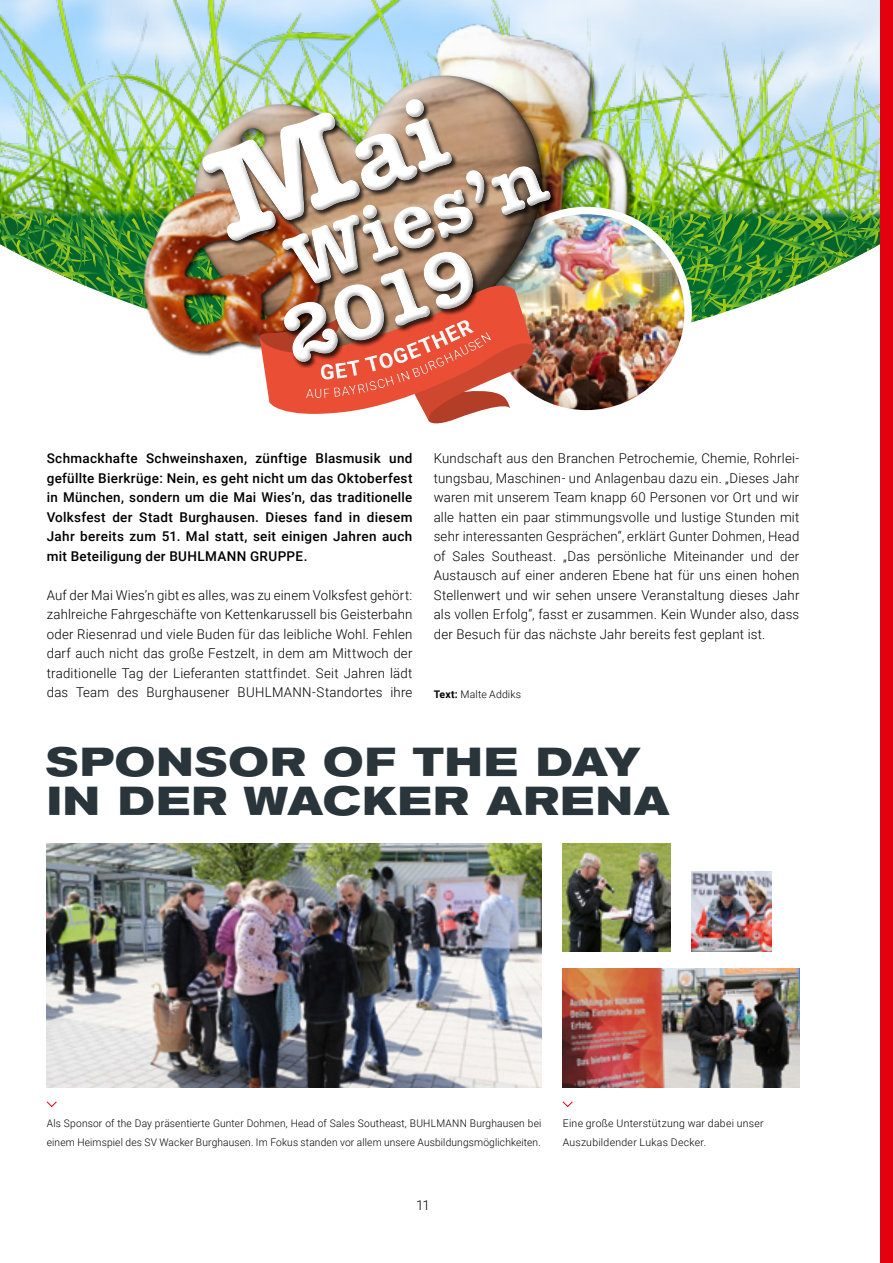
<style>
.page{position:relative;width:893px;height:1263px;background:#fff}
.page>*{position:absolute;margin:0;border:0;box-sizing:border-box;transform-origin:0 0}
.t1{font:40.5px/39px "Akz Ext Bol";letter-spacing:.05em;color:#29353a}
.t2{font:300 13.5px/19.5px "Roboto";letter-spacing:.015em;color:#000;text-align:justify}
.t3{font:500 13.5px/19.5px "Roboto";letter-spacing:.025em;color:#000;text-align:justify}
.t4{font:300 10.5px/19.5px "Roboto";letter-spacing:.015em;color:#000}
.s1{font-weight:700}
</style>
<div class="page">
<img style="left:0;top:0;width:880px;height:99px">
<img style="left:383px;top:0;width:277px;height:99px">
<img style="left:178px;top:59px;width:372px;height:40px">
<img style="left:195px;top:78px;width:378px;height:21px">
<img style="left:692px;top:871px;width:79px;height:80px">
<img style="left:47px;top:844px;width:494px;height:243px">
<img style="left:563px;top:844px;width:107px;height:107px">
<svg style="left:46px;top:1101px;width:11px;height:6px"></svg>
<img style="left:563px;top:968px;width:236px;height:119px">
<svg style="left:562px;top:1101px;width:11px;height:6px"></svg>
<div style="left:880px;top:0;width:13px;height:1263px;background:#e3000f"></div>
<img style="left:0;top:99px;width:880px;height:325px">
<p class="t3" style="left:47px;top:448px;width:367px">Schmackhafte Schweinshaxen, zünftige Blasmusik und gefüllte Bierkrüge: Nein, es geht nicht um das Oktoberfest in München, sondern um die Mai Wies’n, das traditionelle Volksfest der Stadt Burghausen. Dieses fand in diesem Jahr bereits zum 51. Mal statt, seit einigen Jahren auch mit Beteiligung der BUHLMANN GRUPPE.</p>
<p class="t2" style="left:47px;top:585px;width:367px">Auf der Mai Wies’n gibt es alles, was zu einem Volksfest gehört: zahlreiche Fahrgeschäfte von Kettenkarussell bis Geisterbahn oder Riesenrad und viele Buden für das leibliche Wohl. Fehlen darf auch nicht das große Festzelt, in dem am Mittwoch der traditionelle Tag der Lieferanten stattfindet. Seit Jahren lädt das Team des Burghausener BUHLMANN-Standortes ihre</p>
<p class="t2" style="left:434px;top:448px;width:367px">Kundschaft aus den Branchen Petrochemie, Chemie, Rohrlei&shy;tungsbau, Maschinen- und Anlagenbau dazu ein. „Dieses Jahr waren mit unserem Team knapp 60 Personen vor Ort und wir alle hatten ein paar stimmungsvolle und lustige Stunden mit sehr interessanten Gesprächen“, erklärt Gunter Dohmen, Head of Sales Southeast. „Das persönliche Miteinander und der Austausch auf einer anderen Ebene hat für uns einen hohen Stellenwert und wir sehen unsere Veranstaltung dieses Jahr als vollen Erfolg“, fasst er zusammen. Kein Wunder also, dass der Besuch für das nächste Jahr bereits fest geplant ist.</p>
<p class="t4" style="left:434px;top:684px;width:89px"><span class="s1">Text:</span> Malte Addiks</p>
<h1 class="t1" style="left:47px;top:742px;width:625px">SPONSOR OF THE DAY<br>IN DER WACKER ARENA</h1>
<p class="t4" style="left:47px;top:1113px;width:496px">Als Sponsor of the Day präsentierte Gunter Dohmen, Head of Sales Southeast, BUHLMANN Burghausen bei einem Heimspiel des SV Wacker Burghausen. Im Fokus standen vor allem unsere Ausbildungsmöglichkeiten.</p>
<p class="t4" style="left:563px;top:1113px;width:202px">Eine große Unterstützung war dabei unser<br>Auszubildender Lukas Decker.</p>
<p class="t2" style="left:416px;top:1194px;width:16px">11</p>
</div>
